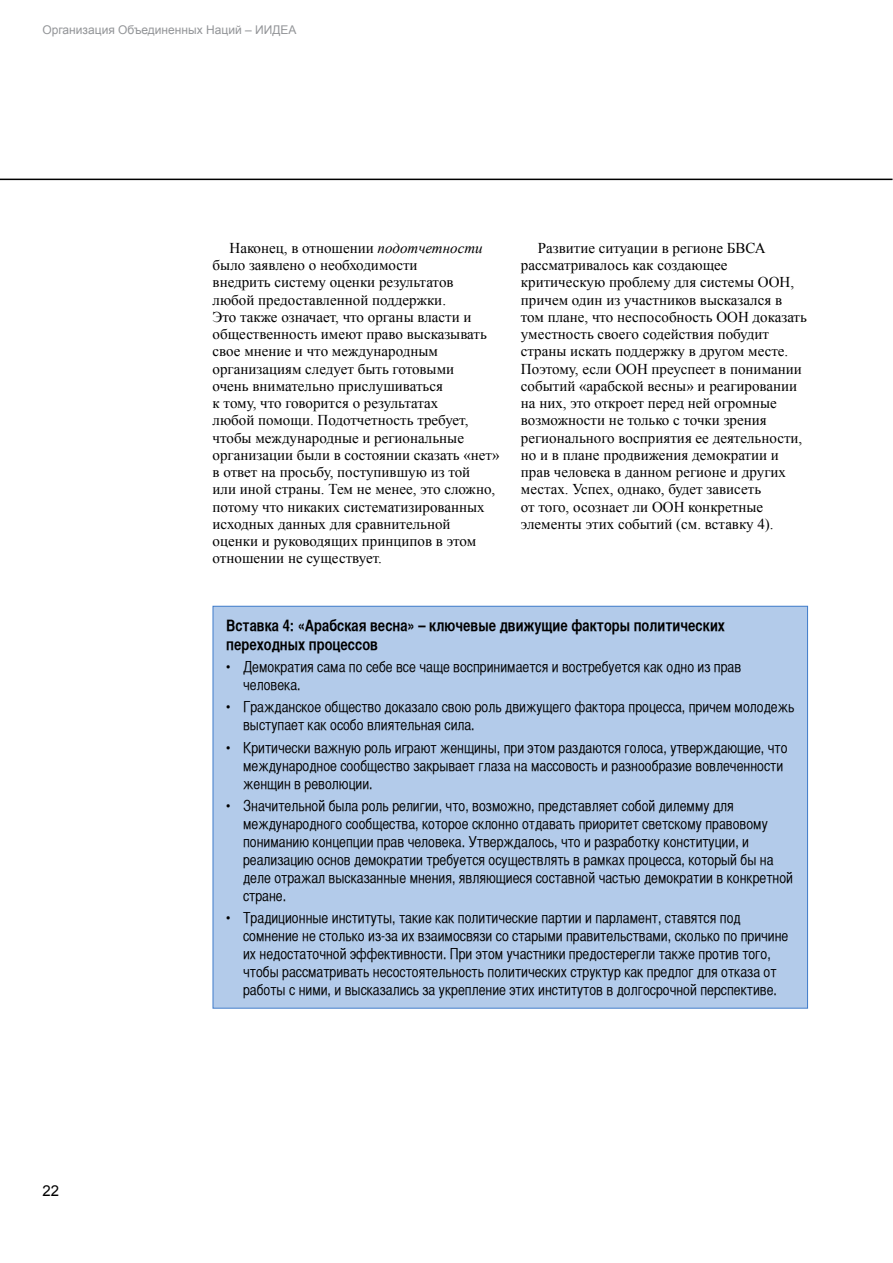
<style>
.page{position:relative;width:893px;height:1263px;background:#fff}
.page>*{position:absolute;margin:0;border:0;box-sizing:border-box;transform-origin:0 0}
.t1{font:700 15.75px/18.9px "Helvetica CY";color:#000}
.t2{font:15px/17.2px "Times New Roman";color:#000}
.t3{font:15px/18px "Helvetica CY";color:#000}
.t4{font:15px "Arial";color:#000}
.t5{font:12px "Arial";color:#939598}
.s1{font-style:italic}
</style>
<div class="page">
<hr style="left:0;top:179px;width:892px;height:1px;background:#000">
<div style="left:213px;top:606px;width:594px;height:402px;background:#b3cbea"></div>
<p class="t5" style="left:43px;top:22px;width:255px">Организация Объединенных Наций – ИИДЕА</p>
<p class="t2" style="left:213px;top:239px;width:289px;text-indent:17px">Наконец, в отношении <span class="s1">подотчетности </span>было заявлено о необходимости<br>внедрить систему оценки результатов<br>любой предоставленной поддержки.<br>Это также означает, что органы власти и общественность имеют право высказывать свое мнение и что международным организациям следует быть готовыми<br>очень внимательно прислушиваться<br>к тому, что говорится о результатах<br>любой помощи. Подотчетность требует, чтобы международные и региональные организации были в состоянии сказать «нет» в ответ на просьбу, поступившую из той<br>или иной страны. Тем не менее, это сложно, потому что никаких систематизированных исходных данных для сравнительной оценки и руководящих принципов в этом отношении не существует.</p>
<p class="t2" style="left:521px;top:239px;width:288px;text-indent:17px">Развитие ситуации в регионе БВСА рассматривалось как создающее критическую проблему для системы ООН, причем один из участников высказался в том плане, что неспособность ООН доказать уместность своего содействия побудит страны искать поддержку в другом месте.<br>Поэтому, если ООН преуспеет в понимании событий «арабской весны» и реагировании на них, это откроет перед ней огромные возможности не только с точки зрения регионального восприятия ее деятельности, но и в плане продвижения демократии и прав человека в данном регионе и других местах. Успех, однако, будет зависеть<br>от того, осознает ли ООН конкретные элементы этих событий (см. вставку 4).</p>
<p class="t4" style="left:43px;top:1180px;width:18px">22</p>
<p class="t1" style="left:226px;top:615px;width:500px">Вставка 4: «Арабская весна» – ключевые движущие факторы политических переходных процессов</p>
<p class="t3" style="left:243px;top:658px;width:500px;text-indent:-17px">• Демократия сама по себе все чаще воспринимается и востребуется как одно из прав человека.</p>
<p class="t3" style="left:243px;top:698px;width:553px;text-indent:-17px">• Гражданское общество доказало свою роль движущего фактора процесса, причем молодежь выступает как особо влиятельная сила.</p>
<p class="t3" style="left:243px;top:738px;width:546px;text-indent:-17px">• Критически важную роль играют женщины, при этом раздаются голоса, утверждающие, что международное сообщество закрывает глаза на массовость и разнообразие вовлеченности женщин в революции.</p>
<p class="t3" style="left:243px;top:796px;width:551px;text-indent:-17px">• Значительной была роль религии, что, возможно, представляет собой дилемму для международного сообщества, которое склонно отдавать приоритет светскому правовому пониманию концепции прав человека. Утверждалось, что и разработку конституции, и реализацию основ демократии требуется осуществлять в рамках процесса, который бы на деле отражал высказанные мнения, являющиеся составной частью демократии в конкретной стране.</p>
<p class="t3" style="left:243px;top:909px;width:547px;text-indent:-17px">• Традиционные институты, такие как политические партии и парламент, ставятся под сомнение не столько из-за их взаимосвязи со старыми правительствами, сколько по причине их недостаточной эффективности. При этом участники предостерегли также против того, чтобы рассматривать несостоятельность политических структур как предлог для отказа от работы с ними, и высказались за укрепление этих институтов в долгосрочной перспективе.</p>
</div>
